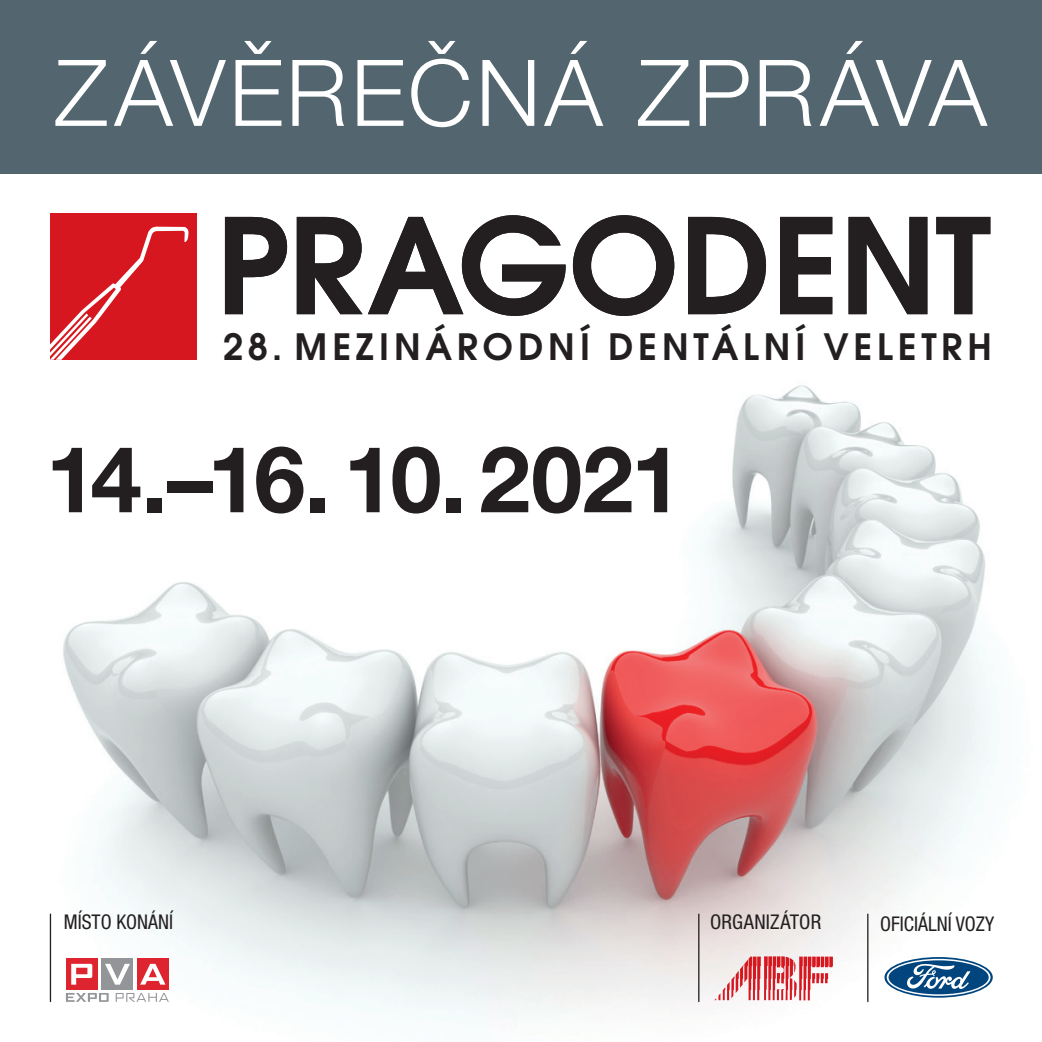
<style>
.page{position:relative;width:1042px;height:1042px;background:#fff}
.page>*{position:absolute;margin:0;border:0;box-sizing:border-box;transform-origin:0 0}
.t1{font:300 92.23px "Helvetica Neue LT Pro";letter-spacing:.03em;color:#fff}
.t2{font:700 92.05px "Helvetica Neue LT Pro";letter-spacing:-.035em;color:#231f20}
.t3{font:36.23px "Avant Gar Got Itc LOT Dem";letter-spacing:.135em;color:#231f20}
.t4{font:condensed 20.3px "Helvetica Neue LT Pro";color:#231f20}
</style>
<div class="page">
<div style="left:0;top:0;width:1042px;height:173px;background:#53656e"></div>
<img style="left:49px;top:385px;width:951px;height:639px">
<hr style="left:867px;top:914px;width:1px;height:87px;background:#231f20">
<svg style="left:884px;top:957px;width:109px;height:40px"></svg>
<div style="left:66px;top:958px;width:32px;height:32px;background:#de242f"></div>
<div style="left:102px;top:958px;width:31px;height:32px;background:#939598"></div>
<div style="left:137px;top:958px;width:32px;height:32px;background:#de242f"></div>
<svg style="left:71px;top:964px;width:21px;height:20px"></svg>
<svg style="left:105px;top:964px;width:25px;height:20px"></svg>
<svg style="left:140px;top:964px;width:25px;height:20px"></svg>
<svg style="left:66px;top:993px;width:103px;height:9px"></svg>
<hr style="left:50px;top:914px;width:1px;height:87px;background:#231f20">
<svg style="left:714px;top:956px;width:119px;height:44px"></svg>
<hr style="left:698px;top:914px;width:1px;height:87px;background:#231f20">
<svg style="left:225px;top:215px;width:765px;height:101px"></svg>
<div style="left:50px;top:214px;width:147px;height:146px;background:#d7171f"></div>
<svg style="left:50px;top:226px;width:139px;height:134px"></svg>
<h1 class="t1" style="left:55px;top:37px;width:933px">ZÁVĚREČNÁ ZPRÁVA</h1>
<h3 class="t3" style="left:223px;top:323px;width:770px">28. MEZINÁRODNÍ DENTÁLNÍ VELETRH</h3>
<h2 class="t2" style="left:46px;top:422px;width:638px">14.–16. 10. 2021</h2>
<p class="t4" style="left:64px;top:909px;width:111px">MÍSTO KONÁNÍ</p>
<p class="t4" style="left:710px;top:909px;width:113px">ORGANIZÁTOR</p>
<p class="t4" style="left:880px;top:911px;width:115px">OFICIÁLNÍ VOZY</p>
</div>
